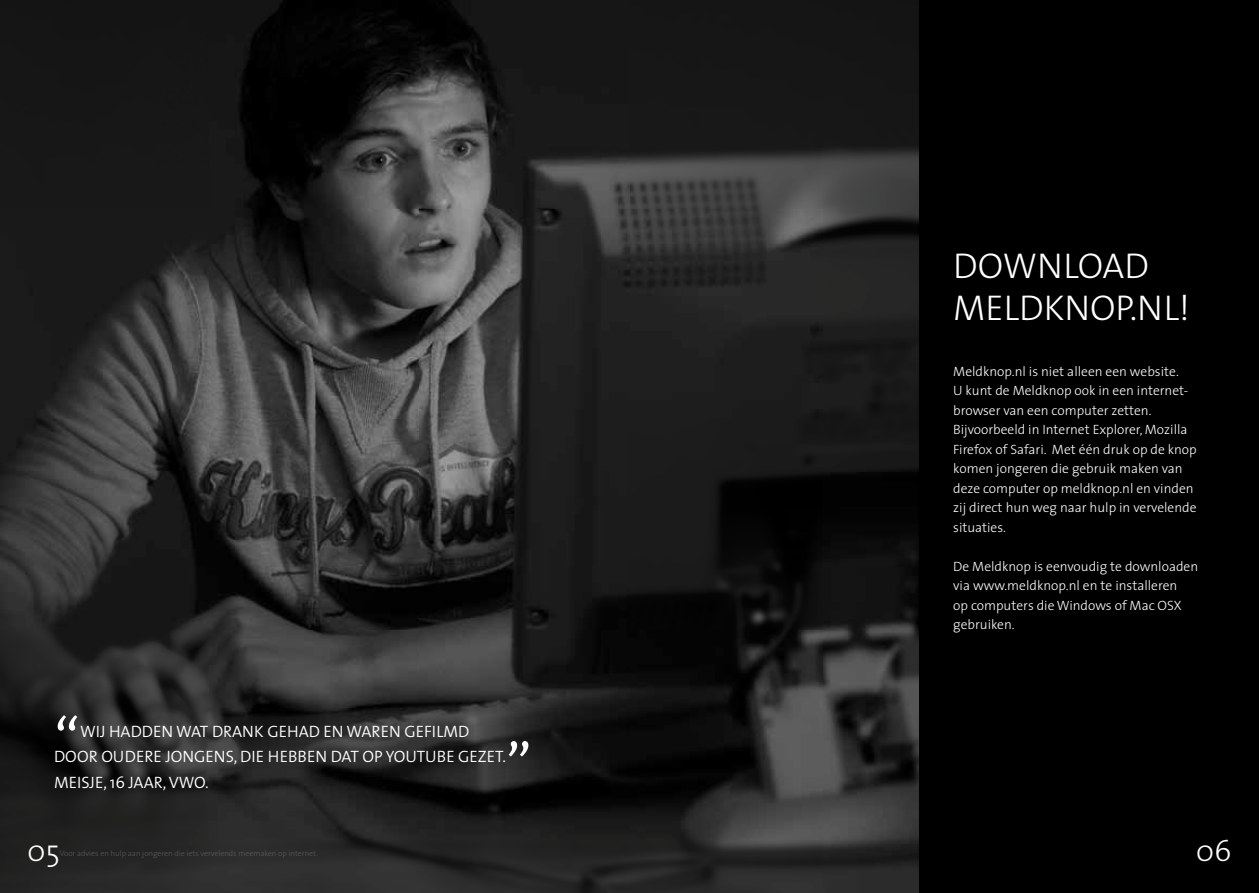
<style>
.page{position:relative;width:1259px;height:893px;background:#fff}
.page>*{position:absolute;margin:0;border:0;box-sizing:border-box;transform-origin:0 0}
.t1{font:300 63px "The Sans";color:#fff}
.t2{font:300 36px/42px "The Sans";color:#fff}
.t3{font:300 30px "The Sans";color:#fff}
.t4{font:300 16.5px/25.5px "The Sans";color:#fff}
.t5{font:300 13.5px/19.5px "The Sans";color:#fff}
.t6{font:300 7.8px "The Sans";color:#58595b}
</style>
<div class="page">
<div style="left:629px;top:0;width:630px;height:893px;background:#000"></div>
<img style="left:0;top:0;width:918px;height:893px">
<h2 class="t2" style="left:953px;top:244px;width:238px">DOWNLOAD<br>MELDKNOP.NL!</h2>
<h1 class="t1" style="left:54px;top:689px;width:28px">“</h1>
<p class="t4" style="left:54px;top:718px;width:453px;text-indent:26px">WIJ HADDEN WAT DRANK GEHAD EN WAREN GEFILMD<br>DOOR OUDERE JONGENS, DIE HEBBEN DAT OP YOUTUBE GEZET.<br>MEISJE, 16 JAAR, VWO.</p>
<h1 class="t1" style="left:506px;top:714px;width:28px">”</h1>
<p class="t5" style="left:953px;top:361px;width:245px">Meldknop.nl is niet alleen een website.<br>U kunt de Meldknop ook in een internet&shy;browser van een computer zetten.<br>Bijvoorbeeld in Internet Explorer, Mozilla Firefox of Safari. Met één druk op de knop komen jongeren die gebruik maken van deze computer op meldknop.nl en vinden zij direct hun weg naar hulp in vervelende situaties.</p>
<p class="t5" style="left:953px;top:556px;width:246px">De Meldknop is eenvoudig te downloaden via www.meldknop.nl en te installeren<br>op computers die Windows of Mac OSX gebruiken.</p>
<h3 class="t3" style="left:27px;top:826px;width:34px">05</h3>
<p class="t6" style="left:60px;top:847px;width:260px">Voor advies en hulp aan jongeren die iets vervelends meemaken op internet.</p>
<h3 class="t3" style="left:1195px;top:826px;width:37px">06</h3>
</div>
